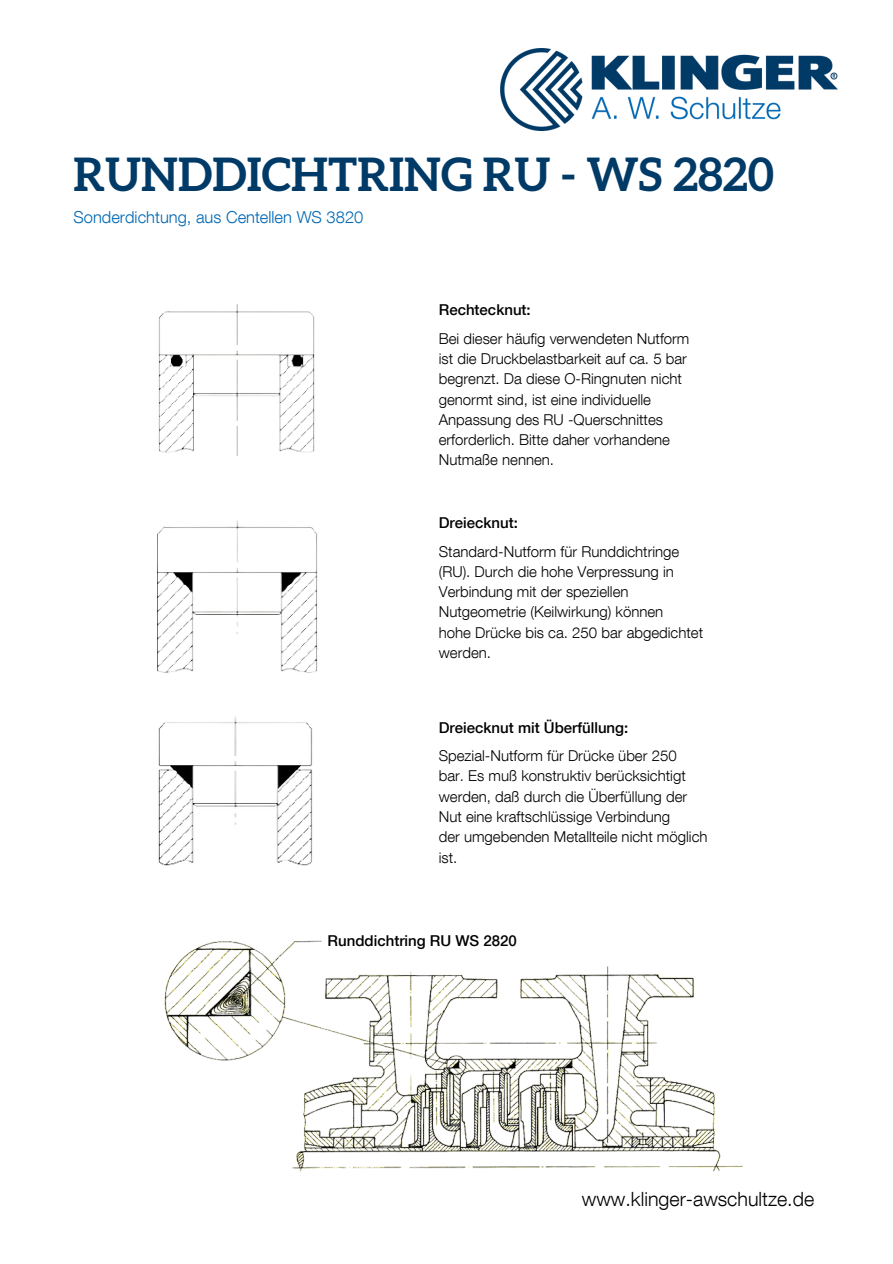
<style>
.page{position:relative;width:893px;height:1264px;background:#fff}
.page>*{position:absolute;margin:0;border:0;box-sizing:border-box;transform-origin:0 0}
.t1{font:700 46.2px "Aleo";color:#003a67}
.t2{font:300 19.65px "Helvetica Neue LT Com";color:#000}
.t3{font:300 16.5px "Helvetica Neue LT Com";color:#0168b5}
.t4{font:300 15px "Helvetica Neue LT Com";color:#000}
.t5{font:500 15px "Helvetica Neue LT Com";color:#000}
</style>
<div class="page">
<img style="left:501px;top:48px;width:336px;height:82px">
<img style="left:158px;top:304px;width:157px;height:151px">
<img style="left:157px;top:520px;width:161px;height:153px">
<img style="left:158px;top:716px;width:155px;height:150px">
<img style="left:164px;top:940px;width:580px;height:233px">
<p class="t1" style="left:73px;top:145px;width:702px">RUNDDICHTRING RU - WS 2820</p>
<p class="t3" style="left:73px;top:211px;width:291px">Sonderdichtung, aus Centellen WS 3820</p>
<p class="t5" style="left:439px;top:305px;width:93px">Rechtecknut:</p>
<p class="t4" style="left:439px;top:333px;width:252px">Bei dieser häufig verwendeten Nutform</p>
<p class="t4" style="left:439px;top:353px;width:250px">ist die Druckbelastbarkeit auf ca. 5 bar</p>
<p class="t4" style="left:439px;top:373px;width:245px">begrenzt. Da diese O-Ringnuten nicht</p>
<p class="t4" style="left:439px;top:394px;width:214px">genormt sind, ist eine individuelle</p>
<p class="t4" style="left:439px;top:414px;width:226px">Anpassung des RU -Querschnittes</p>
<p class="t4" style="left:439px;top:434px;width:233px">erforderlich. Bitte daher vorhandene</p>
<h3 class="t4" style="left:439px;top:454px;width:117px">Nutmaße nennen.</h3>
<p class="t5" style="left:439px;top:517px;width:81px">Dreiecknut:</p>
<p class="t4" style="left:439px;top:546px;width:242px">Standard-Nutform für Runddichtringe</p>
<p class="t4" style="left:439px;top:566px;width:236px">(RU). Durch die hohe Verpressung in</p>
<p class="t4" style="left:439px;top:586px;width:191px">Verbindung mit der speziellen</p>
<p class="t4" style="left:439px;top:606px;width:226px">Nutgeometrie (Keilwirkung) können</p>
<p class="t4" style="left:439px;top:627px;width:266px">hohe Drücke bis ca. 250 bar abgedichtet</p>
<h3 class="t4" style="left:439px;top:647px;width:54px">werden.</h3>
<h3 class="t5" style="left:439px;top:722px;width:191px">Dreiecknut mit Überfüllung:</h3>
<p class="t4" style="left:439px;top:750px;width:239px">Spezial-Nutform für Drücke über 250</p>
<p class="t4" style="left:439px;top:770px;width:248px">bar. Es muß konstruktiv berücksichtigt</p>
<p class="t4" style="left:439px;top:791px;width:250px">werden, daß durch die Überfüllung der</p>
<p class="t4" style="left:439px;top:811px;width:233px">Nut eine kraftschlüssige Verbindung</p>
<p class="t4" style="left:439px;top:831px;width:270px">der umgebenden Metallteile nicht möglich</p>
<p class="t4" style="left:439px;top:851px;width:20px">ist.</p>
<h2 class="t5" style="left:327px;top:935px;width:191px">Runddichtring RU WS 2820</h2>
<p class="t2" style="left:582px;top:1191px;width:234px">www.klinger-awschultze.de</p>
</div>
